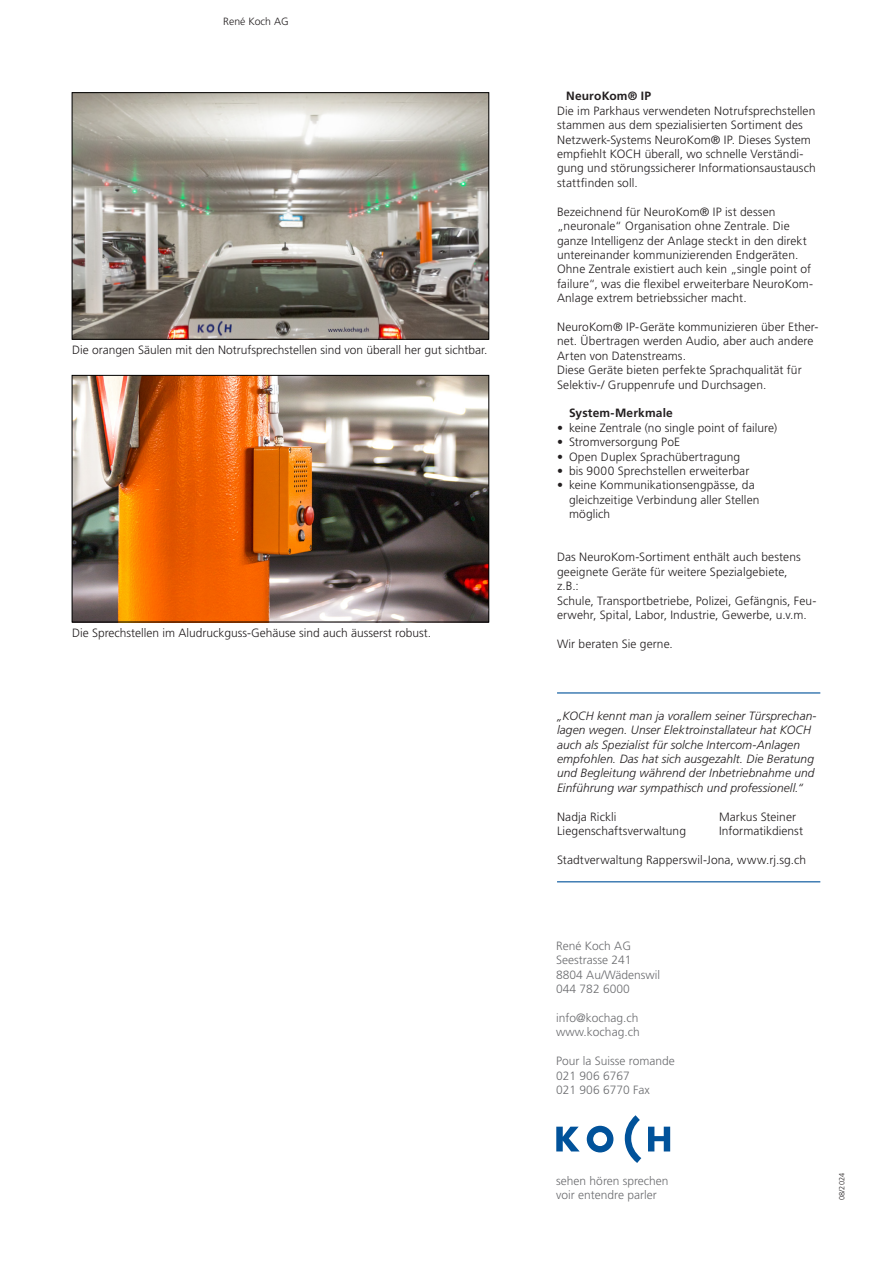
<style>
.page{position:relative;width:893px;height:1263px;background:#fff}
.page>*{position:absolute;margin:0;border:0;box-sizing:border-box;transform-origin:0 0}
.t1{font:300 12px/14.4px "Frutiger LT Std";letter-spacing:.005em;color:#231f20}
.t2{font:italic 300 12px/14.4px "Frutiger LT Std";letter-spacing:.005em;color:#231f20}
.t3{font:300 12px "Frutiger LT Std";color:#6c6d70}
.t4{font:700 12px "Frutiger LT Std";letter-spacing:.015em;color:#231f20}
.t5{font:300 10.5px "Frutiger LT Std";color:#231f20}
.t6{font:300 7.5px "Frutiger LT Std";color:#231f20}
</style>
<div class="page">
<hr style="left:557px;top:692px;width:263px;height:1px;background:#01529a">
<hr style="left:557px;top:881px;width:263px;height:1px;background:#01529a">
<img style="left:74px;top:94px;width:413px;height:243px">
<div style="left:72px;top:92px;width:417px;height:247px;border:1px solid #000"></div>
<img style="left:74px;top:377px;width:413px;height:243px">
<div style="left:72px;top:375px;width:417px;height:247px;border:1px solid #000"></div>
<svg style="left:556px;top:1127px;width:23px;height:24px"></svg>
<svg style="left:648px;top:1127px;width:22px;height:24px"></svg>
<svg style="left:587px;top:1126px;width:26px;height:26px"></svg>
<svg style="left:625px;top:1115px;width:16px;height:48px"></svg>
<p class="t5" style="left:223px;top:15px;width:67px">René Koch AG</p>
<p class="t1" style="left:72px;top:343px;width:417px">Die orangen Säulen mit den Notrufsprechstellen sind von überall her gut sichtbar.</p>
<p class="t1" style="left:72px;top:626px;width:360px">Die Sprechstellen im Aludruckguss-Gehäuse sind auch äusserst robust.</p>
<p class="t4" style="left:566px;top:89px;width:87px">NeuroKom® IP</p>
<p class="t1" style="left:557px;top:104px;width:260px">Die im Parkhaus verwendeten Notrufsprechstellen stammen aus dem spezialisierten Sortiment des Netzwerk-Systems NeuroKom® IP. Dieses System empfiehlt KOCH überall, wo schnelle Verständi&shy;gung und störungssicherer Informationsaustausch stattfinden soll.</p>
<p class="t1" style="left:557px;top:205px;width:258px">Bezeichnend für NeuroKom® IP ist dessen „neuronale“ Organisation ohne Zentrale. Die ganze Intelligenz der Anlage steckt in den direkt untereinander kommunizierenden Endgeräten.<br>Ohne Zentrale existiert auch kein „single point of failure“, was die flexibel erweiterbare NeuroKom-Anlage extrem betriebssicher macht.</p>
<p class="t1" style="left:557px;top:320px;width:263px">NeuroKom® IP-Geräte kommunizieren über Ether&shy;net. Übertragen werden Audio, aber auch andere<br>Arten von Datenstreams.</p>
<p class="t1" style="left:557px;top:363px;width:246px">Diese Geräte bieten perfekte Sprachqualität für<br>Selektiv-/ Gruppenrufe und Durchsagen.</p>
<p class="t4" style="left:569px;top:406px;width:105px">System-Merkmale</p>
<p class="t1" style="left:557px;top:421px;width:222px">• keine Zentrale (no single point of failure)</p>
<p class="t1" style="left:557px;top:435px;width:125px">• Stromversorgung PoE</p>
<p class="t1" style="left:557px;top:449px;width:185px">• Open Duplex Sprachübertragung</p>
<p class="t1" style="left:557px;top:464px;width:194px">• bis 9000 Sprechstellen erweiterbar</p>
<p class="t1" style="left:557px;top:478px;width:199px">• keine Kommunikationsengpässe, da</p>
<p class="t1" style="left:569px;top:493px;width:192px">gleichzeitige Verbindung aller Stellen</p>
<p class="t1" style="left:569px;top:507px;width:43px">möglich</p>
<p class="t1" style="left:557px;top:550px;width:261px">Das NeuroKom-Sortiment enthält auch bestens geeignete Geräte für weitere Spezialgebiete,<br>z.B.:<br>Schule, Transportbetriebe, Polizei, Gefängnis, Feu&shy;erwehr, Spital, Labor, Industrie, Gewerbe, u.v.m.</p>
<p class="t1" style="left:557px;top:637px;width:117px">Wir beraten Sie gerne.</p>
<p class="t2" style="left:557px;top:708px;width:261px">„KOCH kennt man ja vorallem seiner Türsprechan&shy;lagen wegen. Unser Elektroinstallateur hat KOCH auch als Spezialist für solche Intercom-Anlagen empfohlen. Das hat sich ausgezahlt. Die Beratung und Begleitung während der Inbetriebnahme und Einführung war sympathisch und professionell.“</p>
<p class="t1" style="left:557px;top:809px;width:61px">Nadja Rickli</p>
<p class="t1" style="left:719px;top:809px;width:79px">Markus Steiner</p>
<p class="t1" style="left:557px;top:824px;width:130px">Liegenschaftsverwaltung</p>
<p class="t1" style="left:719px;top:824px;width:86px">Informatikdienst</p>
<p class="t1" style="left:557px;top:853px;width:251px">Stadtverwaltung Rapperswil-Jona, www.rj.sg.ch</p>
<p class="t3" style="left:556px;top:939px;width:76px">René Koch AG</p>
<p class="t3" style="left:556px;top:953px;width:77px">Seestrasse 241</p>
<p class="t3" style="left:556px;top:968px;width:105px">8804 Au/Wädenswil</p>
<p class="t3" style="left:556px;top:982px;width:75px">044 782 6000</p>
<p class="t3" style="left:556px;top:1011px;width:84px">info@kochag.ch</p>
<p class="t3" style="left:556px;top:1025px;width:85px">www.kochag.ch</p>
<p class="t3" style="left:556px;top:1054px;width:120px">Pour la Suisse romande</p>
<p class="t3" style="left:556px;top:1068px;width:75px">021 906 6767</p>
<p class="t3" style="left:556px;top:1083px;width:95px">021 906 6770 Fax</p>
<p class="t3" style="left:556px;top:1174px;width:114px">sehen hören sprechen</p>
<p class="t3" style="left:556px;top:1188px;width:102px">voir entendre parler</p>
<p class="t6" style="left:838px;top:1200px;width:29px;rotate:-90deg">08/2024</p>
</div>
